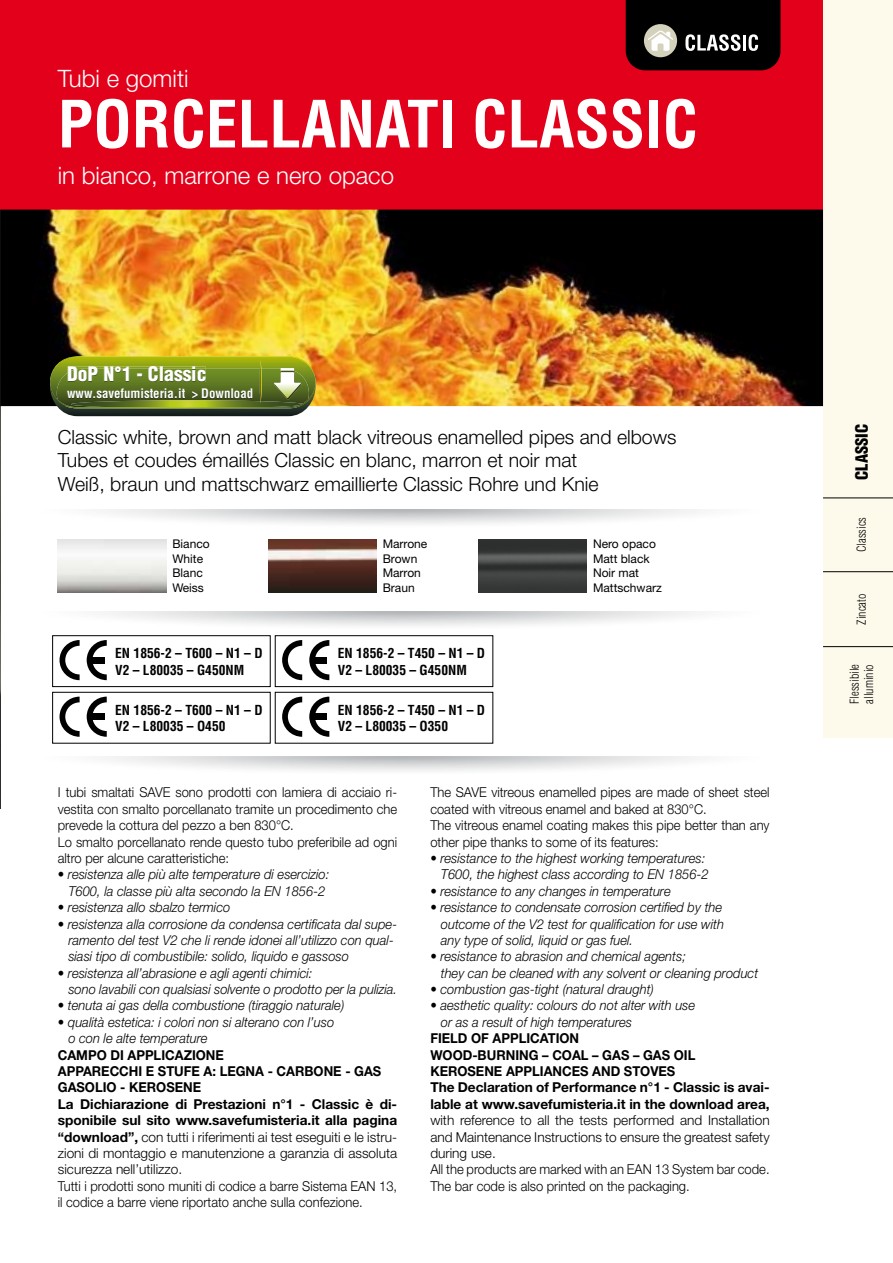
<style>
.page{position:relative;width:893px;height:1263px;background:#fff}
.page>*{position:absolute;margin:0;border:0;box-sizing:border-box;transform-origin:0 0}
.t1{font:700 condensed 63.45px "Helvetica";color:#fff}
.t2{font:300 24px "Helvetica Neue";color:#fff}
.t3{font:300 19.5px/23.4px "Helvetica Neue";color:#000}
.t4{font:900 condensed 19.5px "Helvetica";color:#fff}
.t5{font:900 condensed 16.5px "Helvetica";color:#000}
.t6{font:italic 300 13.65px/16.4px "Helvetica Neue";color:#000;scale:.95 1}
.t7{font:300 13.65px/16.4px "Helvetica Neue";color:#000}
.t8{font:300 13.65px/16.4px "Helvetica Neue";color:#000;scale:.95 1}
.t9{font:700 13.65px/16.4px "Helvetica Neue";color:#000;scale:.95 1}
.t10{font:700 condensed 13.5px/16.2px "Helvetica";color:#000}
.t11{font:700 condensed 12.75px "Helvetica";color:#fff}
.t12{font:12px/14.4px "Helvetica Neue";color:#000}
.t13{font:300 condensed 12px/14.4px "Helvetica";color:#000}
.s1{font-weight:700}
</style>
<div class="page">
<div style="left:823px;top:0;width:70px;height:737px;background:#fdfaec"></div>
<hr style="left:823px;top:646px;width:70px;height:1px;background:#000">
<hr style="left:823px;top:571px;width:70px;height:1px;background:#000">
<hr style="left:823px;top:497px;width:70px;height:1px;background:#000">
<img style="left:0;top:406px;width:1px;height:402px">
<div style="left:0;top:0;width:823px;height:210px;background:#e2001a"></div>
<img style="left:0;top:210px;width:823px;height:196px">
<img style="left:268px;top:539px;width:109px;height:54px">
<img style="left:478px;top:539px;width:109px;height:54px">
<svg style="left:626px;top:0;width:154px;height:70px"></svg>
<div style="left:52px;top:635px;width:219px;height:52px;border:1px solid #000"></div>
<svg style="left:87px;top:640px;width:20px;height:40px"></svg>
<svg style="left:60px;top:640px;width:20px;height:40px"></svg>
<div style="left:89px;top:657px;width:15px;height:6px;background:#000"></div>
<div style="left:275px;top:635px;width:218px;height:52px;border:1px solid #000"></div>
<svg style="left:309px;top:640px;width:20px;height:40px"></svg>
<svg style="left:282px;top:640px;width:20px;height:40px"></svg>
<div style="left:312px;top:657px;width:15px;height:6px;background:#000"></div>
<div style="left:52px;top:692px;width:219px;height:51px;border:1px solid #000"></div>
<svg style="left:87px;top:697px;width:20px;height:40px"></svg>
<svg style="left:60px;top:697px;width:20px;height:40px"></svg>
<div style="left:89px;top:714px;width:15px;height:6px;background:#000"></div>
<div style="left:275px;top:692px;width:218px;height:51px;border:1px solid #000"></div>
<svg style="left:309px;top:697px;width:20px;height:40px"></svg>
<svg style="left:282px;top:697px;width:20px;height:40px"></svg>
<div style="left:312px;top:714px;width:15px;height:6px;background:#000"></div>
<img style="left:50px;top:356px;width:266px;height:4px">
<svg style="left:50px;top:360px;width:266px;height:56px"></svg>
<img style="left:68px;top:367px;width:138px;height:6px">
<div style="left:67px;top:389px;width:186px;height:10px;background:#4b5f1f"></div>
<h2 class="t2" style="left:58px;top:64px;width:132px">Tubi e gomiti</h2>
<h1 class="t1" style="left:58px;top:85px;width:642px">PORCELLANATI CLASSIC</h1>
<h2 class="t2" style="left:58px;top:161px;width:338px">in bianco, marrone e nero opaco</h2>
<h3 class="t4" style="left:67px;top:362px;width:141px">DoP N°1 - Classic</h3>
<p class="t11" style="left:67px;top:386px;width:187px">www.savefumisteria.it &gt; Download</p>
<h3 class="t3" style="left:58px;top:425px;width:620px">Classic white, brown and matt black vitreous enamelled pipes and elbows<br>Tubes et coudes émaillés Classic en blanc, marron et noir mat<br>Weiß, braun und mattschwarz emaillierte Classic Rohre und Knie</h3>
<p class="t12" style="left:172px;top:537px;width:39px">Bianco<br>White<br>Blanc<br>Weiss</p>
<p class="t12" style="left:383px;top:537px;width:46px">Marrone<br>Brown<br>Marron<br>Braun</p>
<p class="t12" style="left:593px;top:537px;width:70px">Nero opaco<br>Matt black<br>Noir mat<br>Mattschwarz</p>
<p class="t10" style="left:115px;top:645px;width:149px">EN 1856-2 – T600 – N1 – D<br>V2 – L80035 – G450NM</p>
<p class="t10" style="left:338px;top:645px;width:149px">EN 1856-2 – T450 – N1 – D<br>V2 – L80035 – G450NM</p>
<p class="t10" style="left:115px;top:702px;width:149px">EN 1856-2 – T600 – N1 – D<br>V2 – L80035 – O450</p>
<p class="t10" style="left:338px;top:702px;width:149px">EN 1856-2 – T450 – N1 – D<br>V2 – L80035 – O350</p>
<p class="t8" style="left:58px;top:784px;width:359px">I tubi smaltati SAVE sono prodotti con lamiera di acciaio ri&shy;vestita con smalto porcellanato tramite un procedimento che prevede la cottura del pezzo a ben 830°C.<br>Lo smalto porcellanato rende questo tubo preferibile ad ogni altro per alcune caratteristiche:</p>
<p class="t6" style="left:58px;top:866px;width:287px;text-align:center">• resistenza alle più alte temperature di esercizio:<br>T600, la classe più alta secondo la EN 1856-2</p>
<p class="t6" style="left:58px;top:899px;width:183px">• resistenza allo sbalzo termico</p>
<p class="t6" style="left:68px;top:915px;width:348px;text-indent:-11px">• resistenza alla corrosione da condensa certificata dal supe&shy;ramento del test V2 che li rende idonei all’utilizzo con qual&shy;siasi tipo di combustibile: solido, liquido e gassoso</p>
<p class="t6" style="left:68px;top:964px;width:348px;text-indent:-11px">• resistenza all’abrasione e agli agenti chimici:<br>sono lavabili con qualsiasi solvente o prodotto per la pulizia.</p>
<p class="t6" style="left:58px;top:997px;width:303px">• tenuta ai gas della combustione (tiraggio naturale)</p>
<p class="t6" style="left:68px;top:1013px;width:281px;text-indent:-11px">• qualità estetica: i colori non si alterano con l’uso o con le alte temperature</p>
<p class="t7" style="left:58px;top:1046px;width:341px"><span class="s1">CAMPO DI APPLICAZIONE<br>APPARECCHI E STUFE A: LEGNA - CARBONE - GAS GASOLIO - KEROSENE<br>La Dichiarazione di Prestazioni n°1 - Classic è di&shy;sponibile sul sito www.savefumisteria.it alla pagina “download”,</span> con tutti i riferimenti ai test eseguiti e le istru&shy;zioni di montaggio e manutenzione a garanzia di assoluta sicurezza nell’utilizzo.<br>Tutti i prodotti sono muniti di codice a barre Sistema EAN 13, il codice a barre viene riportato anche sulla confezione.</p>
<p class="t8" style="left:430px;top:784px;width:359px">The SAVE vitreous enamelled pipes are made of sheet steel coated with vitreous enamel and baked at 830°C.<br>The vitreous enamel coating makes this pipe better than any other pipe thanks to some of its features:</p>
<p class="t6" style="left:430px;top:850px;width:295px;text-align:right">• resistance to the highest working temperatures:<br>T600, the highest class according to EN 1856-2</p>
<p class="t6" style="left:430px;top:882px;width:255px">• resistance to any changes in temperature</p>
<p class="t6" style="left:441px;top:899px;width:300px;text-indent:-11px">• resistance to condensate corrosion certified by the outcome of the V2 test for qualification for use with any type of solid, liquid or gas fuel.</p>
<p class="t6" style="left:441px;top:948px;width:336px;text-indent:-11px">• resistance to abrasion and chemical agents;<br>they can be cleaned with any solvent or cleaning product</p>
<p class="t6" style="left:430px;top:981px;width:237px">• combustion gas-tight (natural draught)</p>
<p class="t6" style="left:441px;top:997px;width:269px;text-indent:-11px">• aesthetic quality: colours do not alter with use or as a result of high temperatures</p>
<p class="t9" style="left:430px;top:1030px;width:359px">FIELD OF APPLICATION<br>WOOD-BURNING – COAL – GAS – GAS OIL KEROSENE APPLIANCES AND STOVES<br>The Declaration of Performance n°1 - Classic is avai&shy;lable at www.savefumisteria.it in the download area,</p>
<p class="t7" style="left:430px;top:1112px;width:341px">with reference to all the tests performed and Installation and Maintenance Instructions to ensure the greatest safety during use.<br>All the products are marked with an EAN 13 System bar code.<br>The bar code is also printed on the packaging.</p>
<p class="t5" style="left:851px;top:480px;width:57px;rotate:-90deg">CLASSIC</p>
<p class="t13" style="left:854px;top:552px;width:37px;rotate:-90deg">Classics</p>
<p class="t13" style="left:854px;top:625px;width:32px;rotate:-90deg">Zincato</p>
<p class="t13" style="left:847px;top:704px;width:41px;rotate:-90deg">Flessibile alluminio</p>
</div>
